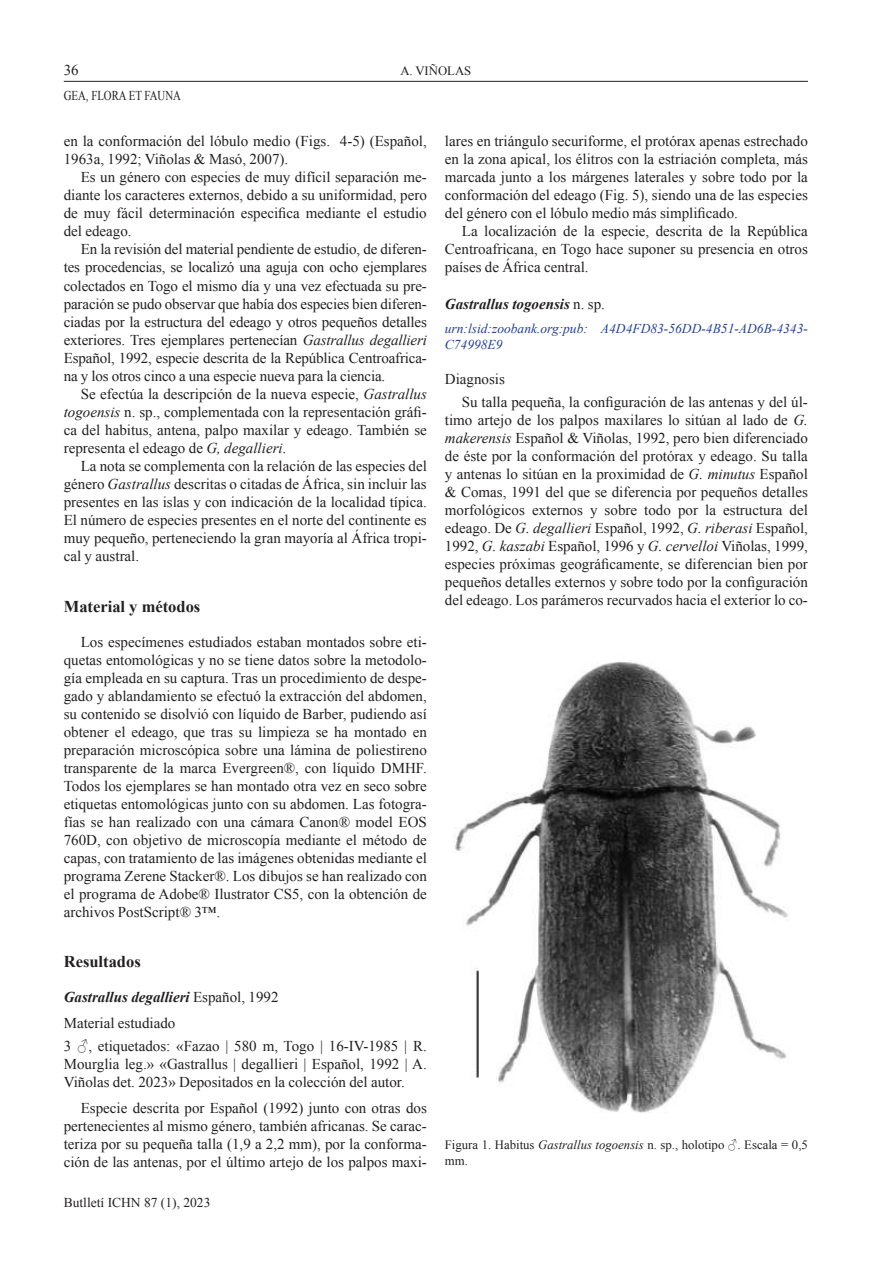
<style>
.page{position:relative;width:893px;height:1263px;background:#fff}
.page>*{position:absolute;margin:0;border:0;box-sizing:border-box;transform-origin:0 0}
.t1{font:700 16.5px "Times New Roman";color:#221f1f}
.t2{font:15px/18px "Times New Roman";color:#221f1f;text-align:justify}
.t3{font:italic 700 15px "Times New Roman";color:#221f1f}
.t4{font:italic 13.5px/16.2px "Times New Roman";color:#24408e}
.t5{font:13.5px "Times New Roman";color:#221f1f}
.t6{font:13.5px "Times New Roman";color:#221f1f;scale:.8 1}
.t7{font:12.75px/15.3px "Times New Roman";color:#221f1f}
.s1{font-style:italic}
.s2{font-weight:700;font-style:italic}
.s3{font-weight:400;font-style:normal}
</style>
<div class="page">
<hr style="left:64px;top:81px;width:744px;height:1px;background:#221f1f">
<img style="left:455px;top:662px;width:333px;height:451px">
<p class="t2" style="left:64px;top:63px;width:16px">36</p>
<p class="t6" style="left:64px;top:90px;width:148px">GEA, FLORA ET FAUNA</p>
<p class="t7" style="left:400px;top:64px;width:72px">A. VIÑOLAS</p>
<p class="t2" style="left:64px;top:134px;width:365px">en la conformación del lóbulo medio (Figs. 4-5) (Español,<br>1963a, 1992; Viñolas &amp; Masó, 2007).</p>
<p class="t2" style="left:64px;top:170px;width:365px;text-indent:17px">Es un género con especies de muy difícil separación me&shy;diante los caracteres externos, debido a su uniformidad, pero de muy fácil determinación especifica mediante el estudio del edeago.</p>
<p class="t2" style="left:64px;top:242px;width:365px;text-indent:17px">En la revisión del material pendiente de estudio, de diferen&shy;tes procedencias, se localizó una aguja con ocho ejemplares colectados en Togo el mismo día y una vez efectuada su pre&shy;paración se pudo observar que había dos especies bien diferen&shy;ciadas por la estructura del edeago y otros pequeños detalles exteriores. Tres ejemplares pertenecían <span class="s1">Gastrallus degallieri </span>Español, 1992, especie descrita de la República Centroafrica&shy;na y los otros cinco a una especie nueva para la ciencia.</p>
<p class="t2" style="left:64px;top:386px;width:365px;text-indent:17px">Se efectúa la descripción de la nueva especie, <span class="s1">Gastrallus togoensis</span> n. sp., complementada con la representación gráfi&shy;ca del habitus, antena, palpo maxilar y edeago. También se representa el edeago de <span class="s1">G, degallieri</span>.</p>
<p class="t2" style="left:64px;top:458px;width:365px;text-indent:17px">La nota se complementa con la relación de las especies del género <span class="s1">Gastrallus</span> descritas o citadas de África, sin incluir las presentes en las islas y con indicación de la localidad típica.<br>El número de especies presentes en el norte del continente es muy pequeño, perteneciendo la gran mayoría al África tropi&shy;cal y austral.</p>
<p class="t1" style="left:64px;top:601px;width:138px">Material y métodos</p>
<p class="t2" style="left:64px;top:635px;width:365px;text-indent:17px">Los especímenes estudiados estaban montados sobre eti&shy;quetas entomológicas y no se tiene datos sobre la metodolo&shy;gía empleada en su captura. Tras un procedimiento de despe&shy;gado y ablandamiento se efectuó la extracción del abdomen, su contenido se disolvió con líquido de Barber, pudiendo así obtener el edeago, que tras su limpieza se ha montado en preparación microscópica sobre una lámina de poliestireno transparente de la marca Evergreen®, con líquido DMHF.<br>Todos los ejemplares se han montado otra vez en seco sobre etiquetas entomológicas junto con su abdomen. Las fotogra&shy;fías se han realizado con una cámara Canon® model EOS 760D, con objetivo de microscopía mediante el método de capas, con tratamiento de las imágenes obtenidas mediante el programa Zerene Stacker®. Los dibujos se han realizado con el programa de Adobe® Ilustrator CS5, con la obtención de archivos PostScript® 3™.</p>
<p class="t1" style="left:64px;top:955px;width:79px">Resultados</p>
<p class="t2" style="left:64px;top:985px;width:216px;line-height:26.5px"><span class="s2">Gastrallus degallieri</span> Español, 1992<br>Material estudiado</p>
<p class="t2" style="left:64px;top:1036px;width:365px">3 ♂, etiquetados: «Fazao | 580 m, Togo | 16-IV-1985 | R.<br>Mourglia leg.» «Gastrallus | degallieri | Español, 1992 | A.<br>Viñolas det. 2023» Depositados en la colección del autor.</p>
<p class="t2" style="left:64px;top:1100px;width:365px;text-indent:17px">Especie descrita por Español (1992) junto con otras dos pertenecientes al mismo género, también africanas. Se carac&shy;teriza por su pequeña talla (1,9 a 2,2 mm), por la conforma&shy;ción de las antenas, por el último artejo de los palpos maxi-</p>
<p class="t5" style="left:64px;top:1198px;width:148px">Butlletí ICHN 87 (1), 2023</p>
<p class="t2" style="left:445px;top:134px;width:365px">lares en triángulo securiforme, el protórax apenas estrechado en la zona apical, los élitros con la estriación completa, más marcada junto a los márgenes laterales y sobre todo por la conformación del edeago (Fig. 5), siendo una de las especies del género con el lóbulo medio más simplificado.</p>
<p class="t2" style="left:445px;top:222px;width:365px;text-indent:17px">La localización de la especie, descrita de la República Centroafricana, en Togo hace suponer su presencia en otros países de África central.</p>
<p class="t3" style="left:445px;top:298px;width:162px">Gastrallus togoensis <span class="s3">n. sp.</span></p>
<p class="t4" style="left:445px;top:322px;width:365px">urn:lsid:zoobank.org:pub: A4D4FD83-56DD-4B51-AD6B-4343-<br>C74998E9</p>
<p class="t2" style="left:462px;top:370px;width:348px;line-height:22.2px;text-indent:-17px">Diagnosis<br>Su talla pequeña, la configuración de las antenas y del úl-</p>
<p class="t2" style="left:445px;top:412px;width:365px">timo artejo de los palpos maxilares lo sitúan al lado de <span class="s1">G. makerensis</span> Español &amp; Viñolas, 1992, pero bien diferenciado de éste por la conformación del protórax y edeago. Su talla y antenas lo sitúan en la proximidad de <span class="s1">G. minutus</span> Español &amp; Comas, 1991 del que se diferencia por pequeños detalles morfológicos externos y sobre todo por la estructura del edeago. De <span class="s1">G. degallieri</span> Español, 1992, <span class="s1">G. riberasi</span> Español, 1992, <span class="s1">G. kaszabi</span> Español, 1996 y <span class="s1">G. cervelloi</span> Viñolas, 1999, especies próximas geográficamente, se diferencian bien por pequeños detalles externos y sobre todo por la configuración del edeago. Los parámeros recurvados hacia el exterior lo co-</p>
<p class="t7" style="left:445px;top:1138px;width:365px">Figura 1. Habitus <span class="s1">Gastrallus togoensis</span> n. sp., holotipo ♂. Escala = 0,5 mm.</p>
</div>
